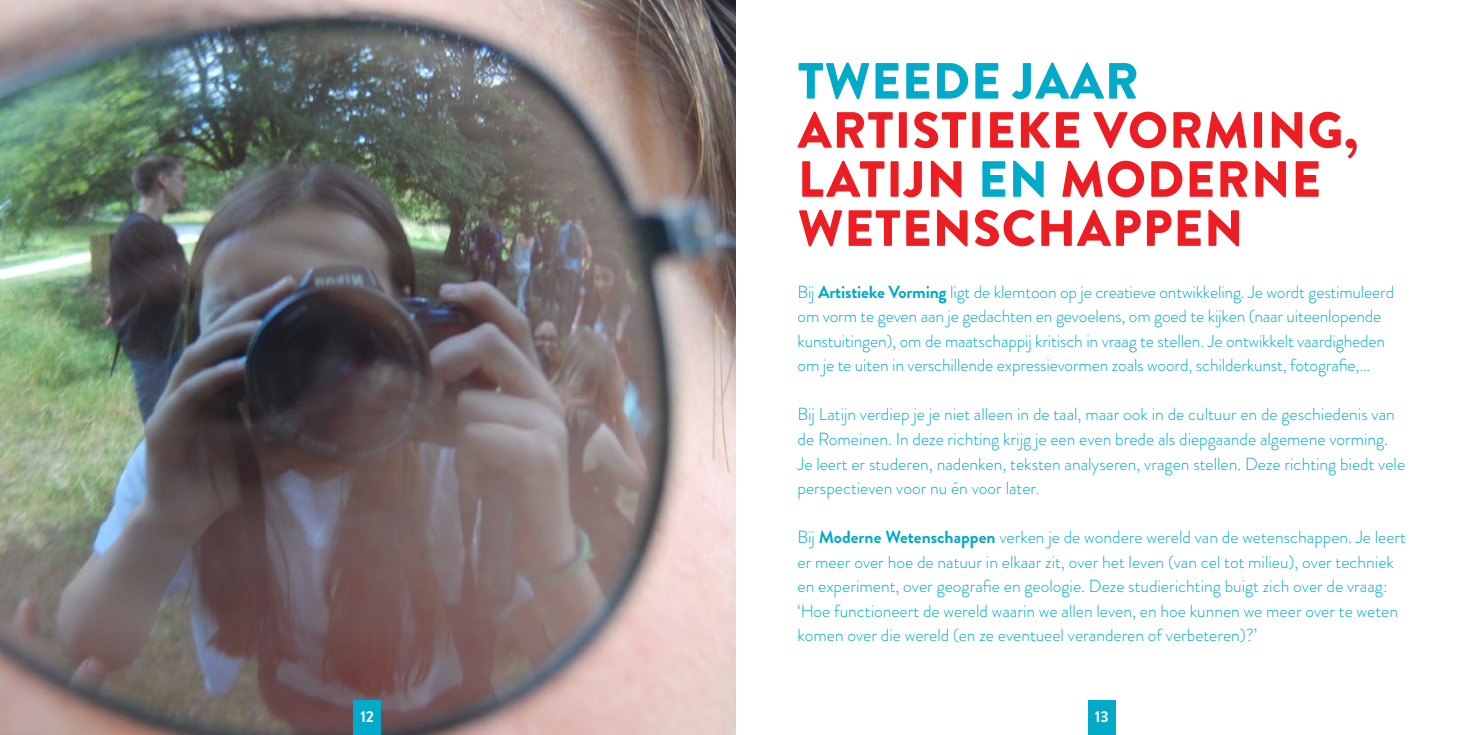
<style>
.page{position:relative;width:1469px;height:735px;background:#fff}
.page>*{position:absolute;margin:0;border:0;box-sizing:border-box;transform-origin:0 0}
.t1{font:900 50.75px/49px "Brandon Grotesque";letter-spacing:.02em;color:#ed1d24}
.t2{font:900 50.75px "Brandon Grotesque";letter-spacing:.02em;color:#00aac8}
.t3{font:300 17.5px/24.5px "Brandon Grotesque";color:#00aac8}
.t4{font:700 15.75px "Brandon Grotesque";color:#fff}
.s1{color:#00aac8}
.s2{font-weight:700}
</style>
<div class="page">
<img style="left:0;top:0;width:735px;height:734px">
<div style="left:353px;top:700px;width:28px;height:34px;background:#00aac8"></div>
<div style="left:1087px;top:700px;width:28px;height:34px;background:#00aac8"></div>
<h1 class="t2" style="left:798px;top:45px;width:342px">TWEEDE JAAR</h1>
<h1 class="t1" style="left:798px;top:106px;width:561px">ARTISTIEKE VORMING,<br>LATIJN <span class="s1">EN</span> MODERNE<br>WETENSCHAPPEN</h1>
<p class="t3" style="left:797px;top:279px;width:598px">Bij <span class="s2">Artistieke Vorming</span> ligt de klemtoon op je creatieve ontwikkeling. Je wordt gestimuleerd om vorm te geven aan je gedachten en gevoelens, om goed te kijken (naar uiteenlopende kunstuitingen), om de maatschappij kritisch in vraag te stellen. Je ontwikkelt vaardigheden om je te uiten in verschillende expressievormen zoals woord, schilderkunst, fotografie,…</p>
<p class="t3" style="left:797px;top:402px;width:609px">Bij Latijn verdiep je je niet alleen in de taal, maar ook in de cultuur en de geschiedenis van de Romeinen. In deze richting krijg je een even brede als diepgaande algemene vorming.<br>Je leert er studeren, nadenken, teksten analyseren, vragen stellen. Deze richting biedt vele perspectieven voor nu én voor later.</p>
<p class="t3" style="left:797px;top:524px;width:610px">Bij <span class="s2">Moderne Wetenschappen</span> verken je de wondere wereld van de wetenschappen. Je leert er meer over hoe de natuur in elkaar zit, over het leven (van cel tot milieu), over techniek en experiment, over geografie en geologie. Deze studierichting buigt zich over de vraag: ‘Hoe functioneert de wereld waarin we allen leven, en hoe kunnen we meer over te weten komen over die wereld (en ze eventueel veranderen of verbeteren)?’</p>
<p class="t4" style="left:360px;top:704px;width:15px">12</p>
<p class="t4" style="left:1094px;top:704px;width:15px">13</p>
</div>
